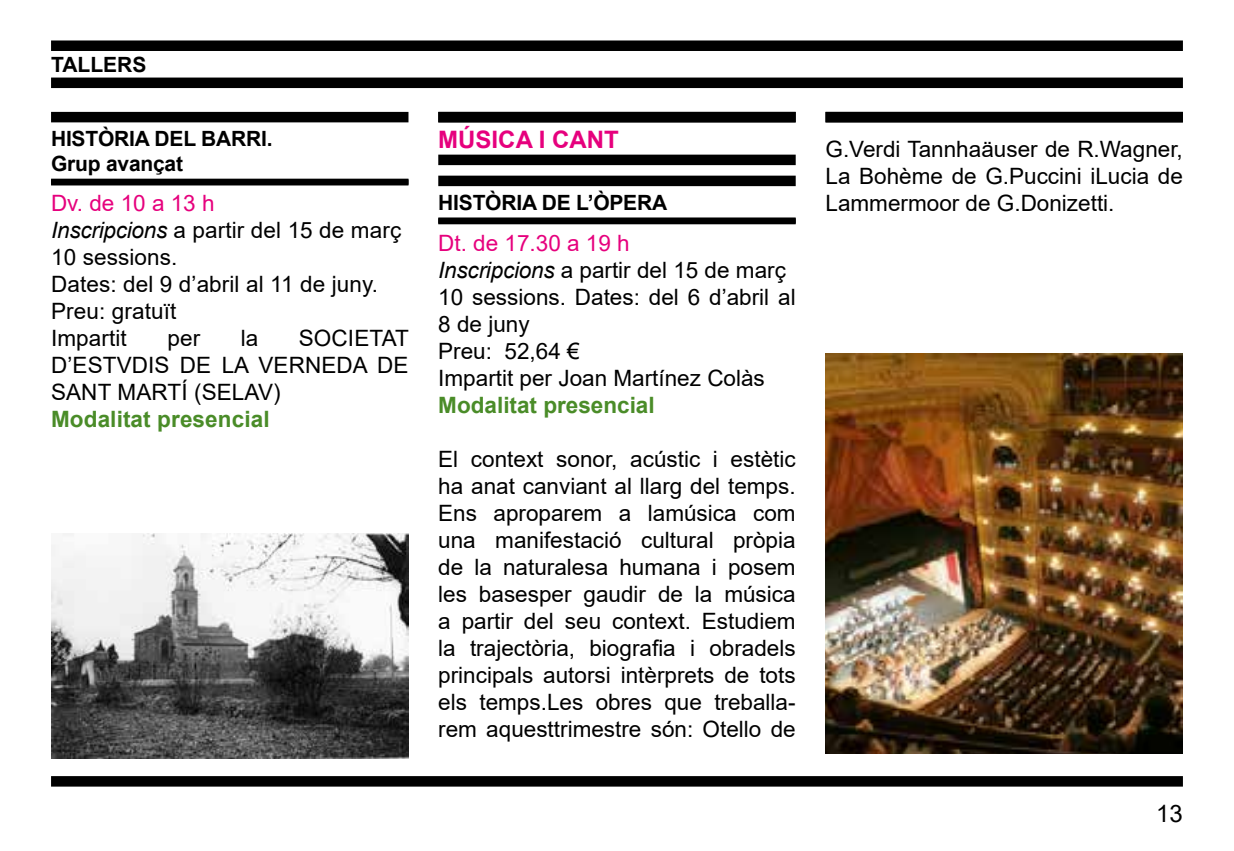
<style>
.page{position:relative;width:1234px;height:851px;background:#fff}
.page>*{position:absolute;margin:0;border:0;box-sizing:border-box;transform-origin:0 0}
.t1{font:700 24px "Arial";color:#e6007d}
.t2{font:24px "Arial";color:#000}
.t3{font:22.5px/27px "Arial";color:#000;text-align:justify}
.t4{font:700 22.5px "Arial";letter-spacing:.005em;color:#4a8c28}
.t5{font:700 21px/25.2px "Arial";letter-spacing:-.01em;color:#000}
.s1{color:#e6007d}
.s2{font-style:italic}
</style>
<div class="page">
<div style="left:51px;top:776px;width:1131px;height:10px;background:#000"></div>
<div style="left:51px;top:40px;width:1131px;height:11px;background:#000"></div>
<div style="left:51px;top:77px;width:1131px;height:11px;background:#000"></div>
<div style="left:51px;top:112px;width:357px;height:10px;background:#000"></div>
<div style="left:438px;top:112px;width:357px;height:10px;background:#000"></div>
<div style="left:825px;top:112px;width:357px;height:10px;background:#000"></div>
<div style="left:438px;top:176px;width:357px;height:10px;background:#000"></div>
<div style="left:438px;top:217px;width:357px;height:6px;background:#7c7c7c"></div>
<div style="left:438px;top:218px;width:357px;height:6px;background:#000"></div>
<div style="left:51px;top:179px;width:357px;height:6px;background:#000"></div>
<div style="left:438px;top:155px;width:357px;height:10px;background:#000"></div>
<img style="left:825px;top:353px;width:357px;height:400px">
<img style="left:51px;top:533px;width:357px;height:225px">
<p class="t5" style="left:51px;top:52px;width:97px">TALLERS</p>
<p class="t5" style="left:51px;top:126px;width:223px">HISTÒRIA DEL BARRI.<br>Grup avançat</p>
<p class="t3" style="left:51px;top:189px;width:352px;text-align:left"><span class="s1">Dv. de 10 a 13 h<br></span><span class="s2">Inscripcions</span> a partir del 15 de març<br>10 sessions.<br>Dates: del 9 d’abril al 11 de juny.<br>Preu: gratuït<br>Impartit</p>
<p class="t3" style="left:51px;top:324px;width:359px;text-indent:248px">SOCIETAT D’ESTVDIS DE LA VERNEDA DE SANT MARTÍ (SELAV)</p>
<p class="t4" style="left:51px;top:403px;width:220px">Modalitat presencial</p>
<p class="t3" style="left:167px;top:324px;width:34px">per</p>
<p class="t3" style="left:241px;top:324px;width:19px">la</p>
<p class="t1" style="left:438px;top:123px;width:182px">MÚSICA I CANT</p>
<p class="t5" style="left:438px;top:190px;width:230px">HISTÒRIA DE L’ÒPERA</p>
<p class="t3" style="left:438px;top:229px;width:359px;text-align:left"><span class="s1">Dt. de 17.30 a 19 h<br></span><span class="s2">Inscripcions</span> a partir del 15 de març<br>10 sessions. Dates: del 6 d’abril al<br>8 de juny<br>Preu: 52,64 €<br>Impartit per Joan Martínez Colàs</p>
<p class="t4" style="left:438px;top:389px;width:218px">Modalitat presencial</p>
<p class="t3" style="left:438px;top:445px;width:359px">El context sonor, acústic i estètic ha anat canviant al llarg del temps.<br>Ens aproparem a lamúsica com una manifestació cultural pròpia de la naturalesa humana i posem les basesper gaudir de la música a partir del seu context. Estudiem la trajectòria, biografia i obradels principals autorsi intèrprets de tots els temps.Les obres que treballa&shy;rem aquesttrimestre són: Otello de</p>
<p class="t3" style="left:825px;top:135px;width:359px">G.Verdi Tannhaäuser de R.Wagner, La Bohème de G.Puccini iLucia de Lammermoor de G.Donizetti.</p>
<p class="t2" style="left:1155px;top:796px;width:28px">13</p>
</div>
